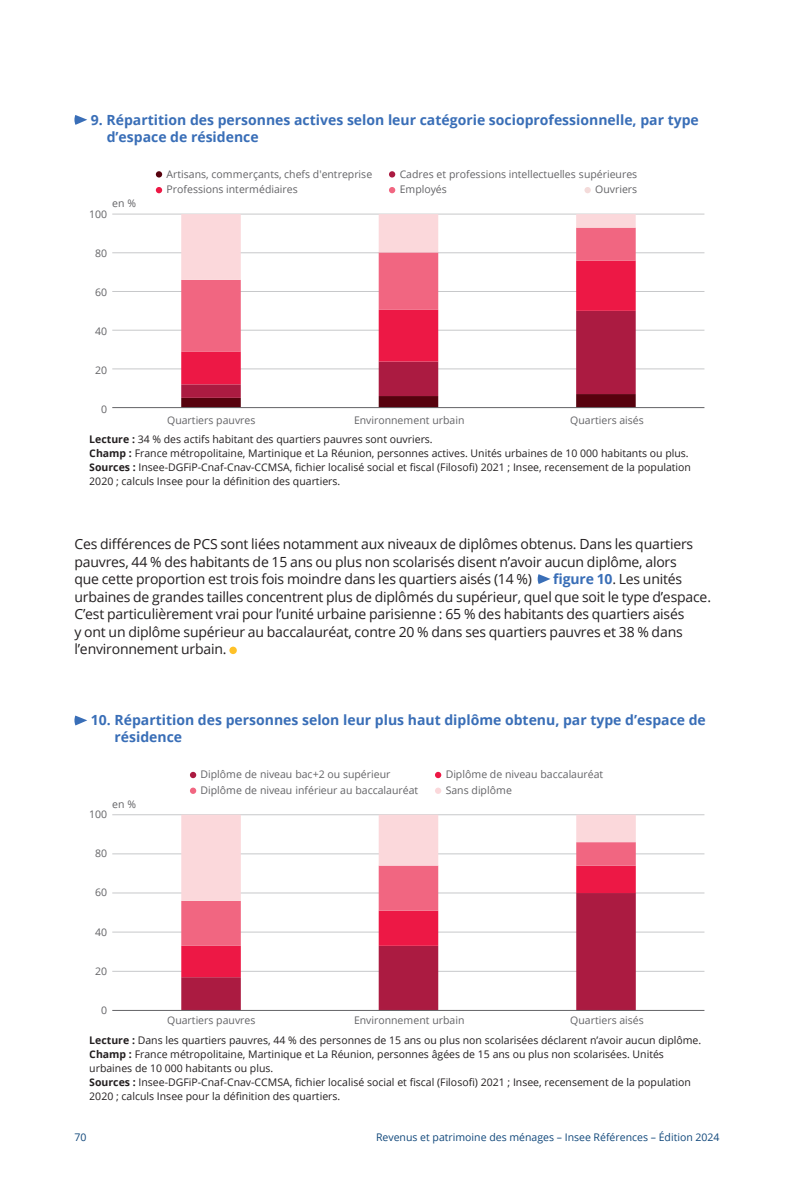
<style>
.page{position:relative;width:794px;height:1191px;background:#fff}
.page>*{position:absolute;margin:0;border:0;box-sizing:border-box;transform-origin:0 0}
.texte_courant{font:14px/17.5px "Open Sans";letter-spacing:-.015em;color:#231f20}
.titre_figure_encadré{font:700 14px/16.8px "Open Sans";color:#396eb7}
.t1{font:10.5px/14px "Open Sans";color:#231f20}
.t2{font:10.5px/15.8px "Open Sans";color:#636366}
.t3{font:10.5px "Open Sans";color:#11487b}
.s1{font-weight:700}
.s2{font-weight:700;color:#396eb7}
</style>
<div class="page">
<svg style="left:74px;top:115px;width:13px;height:10px"></svg>
<hr style="left:112px;top:214px;width:592px;height:1px;background:#c7c8ca">
<hr style="left:112px;top:252px;width:592px;height:1px;background:#c7c8ca">
<hr style="left:112px;top:291px;width:592px;height:1px;background:#c7c8ca">
<hr style="left:112px;top:330px;width:592px;height:1px;background:#c7c8ca">
<hr style="left:112px;top:368px;width:592px;height:1px;background:#c7c8ca">
<svg style="left:156px;top:171px;width:6px;height:6px"></svg>
<svg style="left:156px;top:187px;width:6px;height:6px"></svg>
<svg style="left:389px;top:171px;width:6px;height:6px"></svg>
<svg style="left:389px;top:187px;width:6px;height:6px"></svg>
<div style="left:584px;top:187px;width:7px;height:6px;background:#f4dbda;border-radius:50%"></div>
<svg style="left:181px;top:398px;width:454px;height:9px"></svg>
<svg style="left:181px;top:384px;width:454px;height:14px"></svg>
<svg style="left:181px;top:351px;width:454px;height:33px"></svg>
<svg style="left:181px;top:280px;width:454px;height:71px"></svg>
<svg style="left:181px;top:214px;width:454px;height:66px"></svg>
<hr style="left:112px;top:407px;width:592px;height:1px;background:#636366">
<div style="left:74px;top:154px;width:645px;height:348px;border:15px solid #fff;border-radius:7px"></div>
<svg style="left:74px;top:715px;width:13px;height:10px"></svg>
<hr style="left:112px;top:814px;width:592px;height:1px;background:#c7c8ca">
<hr style="left:112px;top:853px;width:592px;height:1px;background:#c7c8ca">
<hr style="left:112px;top:892px;width:592px;height:1px;background:#c7c8ca">
<hr style="left:112px;top:931px;width:592px;height:1px;background:#c7c8ca">
<hr style="left:112px;top:971px;width:592px;height:1px;background:#c7c8ca">
<svg style="left:190px;top:772px;width:6px;height:6px"></svg>
<svg style="left:435px;top:772px;width:6px;height:6px"></svg>
<div style="left:190px;top:787px;width:6px;height:7px;background:#f16681;border-radius:50%"></div>
<div style="left:435px;top:787px;width:6px;height:7px;background:#fbd8db;border-radius:50%"></div>
<svg style="left:181px;top:977px;width:455px;height:33px"></svg>
<svg style="left:181px;top:945px;width:455px;height:32px"></svg>
<svg style="left:181px;top:901px;width:455px;height:44px"></svg>
<svg style="left:181px;top:814px;width:455px;height:87px"></svg>
<hr style="left:112px;top:1010px;width:592px;height:1px;background:#636366">
<div style="left:74px;top:754px;width:645px;height:363px;border:15px solid #fff;border-radius:7px"></div>
<svg style="left:537px;top:574px;width:13px;height:10px"></svg>
<div style="left:229px;top:646px;width:8px;height:8px;background:#fec128;border-radius:50%"></div>
<p class="titre_figure_encadré" style="left:107px;top:111px;width:593px;text-indent:-16px">9. Répartition des personnes actives selon leur catégorie socioprofessionnelle, par type d’espace de résidence</p>
<p class="t2" style="left:112px;top:195px;width:25px">en %</p>
<p class="t2" style="left:89px;top:206px;width:19px">100</p>
<p class="t2" style="left:95px;top:245px;width:14px">80</p>
<p class="t2" style="left:95px;top:284px;width:14px">60</p>
<p class="t2" style="left:95px;top:323px;width:14px">40</p>
<p class="t2" style="left:95px;top:362px;width:14px">20</p>
<p class="t2" style="left:101px;top:401px;width:8px">0</p>
<p class="t2" style="left:166px;top:166px;width:207px">Artisans, commerçants, chefs d'entreprise<br>Professions intermédiaires</p>
<p class="t2" style="left:400px;top:166px;width:239px">Cadres et professions intellectuelles supérieures<br>Employés</p>
<p class="t2" style="left:595px;top:181px;width:44px">Ouvriers</p>
<p class="t2" style="left:167px;top:412px;width:90px">Quartiers pauvres</p>
<p class="t2" style="left:354px;top:412px;width:112px">Environnement urbain</p>
<p class="t2" style="left:570px;top:412px;width:75px">Quartiers aisés</p>
<p class="t1" style="left:89px;top:432px;width:603px"><span class="s1">Lecture :</span> 34 % des actifs habitant des quartiers pauvres sont ouvriers.<br><span class="s1">Champ :</span> France métropolitaine, Martinique et La Réunion, personnes actives. Unités urbaines de 10 000 habitants ou plus.<br><span class="s1">Sources :</span> Insee-DGFiP-Cnaf-Cnav-CCMSA, fichier localisé social et fiscal (Filosofi) 2021 ; Insee, recensement de la population 2020 ; calculs Insee pour la définition des quartiers.</p>
<p class="texte_courant" style="left:74px;top:535px;width:620px">Ces différences de PCS sont liées notamment aux niveaux de diplômes obtenus. Dans les quartiers pauvres, 44 % des habitants de 15 ans ou plus non scolarisés disent n’avoir aucun diplôme, alors que cette proportion est trois fois moindre dans les quartiers aisés (14 %)</p>
<p class="texte_courant" style="left:74px;top:570px;width:638px;text-indent:479px"><span class="s2">figure 10</span>. Les unités urbaines de grandes tailles concentrent plus de diplômés du supérieur, quel que soit le type d’espace.<br>C’est particulièrement vrai pour l’unité urbaine parisienne : 65 % des habitants des quartiers aisés<br>y ont un diplôme supérieur au baccalauréat, contre 20 % dans ses quartiers pauvres et 38 % dans l’environnement urbain.</p>
<p class="titre_figure_encadré" style="left:115px;top:711px;width:593px;text-indent:-24px">10. Répartition des personnes selon leur plus haut diplôme obtenu, par type d’espace de résidence</p>
<p class="t2" style="left:112px;top:796px;width:25px">en %</p>
<p class="t2" style="left:89px;top:806px;width:19px">100</p>
<p class="t2" style="left:95px;top:845px;width:14px">80</p>
<p class="t2" style="left:95px;top:884px;width:14px">60</p>
<p class="t2" style="left:95px;top:923px;width:14px">40</p>
<p class="t2" style="left:95px;top:962px;width:14px">20</p>
<p class="t2" style="left:101px;top:1002px;width:8px">0</p>
<p class="t2" style="left:201px;top:766px;width:191px">Diplôme de niveau bac+2 ou supérieur</p>
<p class="t2" style="left:446px;top:766px;width:159px">Diplôme de niveau baccalauréat</p>
<p class="t2" style="left:201px;top:782px;width:219px">Diplôme de niveau inférieur au baccalauréat</p>
<p class="t2" style="left:446px;top:782px;width:68px">Sans diplôme</p>
<p class="t2" style="left:167px;top:1012px;width:90px">Quartiers pauvres</p>
<p class="t2" style="left:354px;top:1012px;width:112px">Environnement urbain</p>
<p class="t2" style="left:570px;top:1012px;width:75px">Quartiers aisés</p>
<p class="t1" style="left:89px;top:1032px;width:613px"><span class="s1">Lecture :</span> Dans les quartiers pauvres, 44 % des personnes de 15 ans ou plus non scolarisées déclarent n’avoir aucun diplôme.<br><span class="s1">Champ :</span> France métropolitaine, Martinique et La Réunion, personnes âgées de 15 ans ou plus non scolarisées. Unités urbaines de 10 000 habitants ou plus.<br><span class="s1">Sources :</span> Insee-DGFiP-Cnaf-Cnav-CCMSA, fichier localisé social et fiscal (Filosofi) 2021 ; Insee, recensement de la population 2020 ; calculs Insee pour la définition des quartiers.</p>
<p class="t3" style="left:74px;top:1130px;width:14px">70</p>
<p class="t3" style="left:376px;top:1130px;width:345px">Revenus et patrimoine des ménages – Insee Références – Édition 2024</p>
</div>
